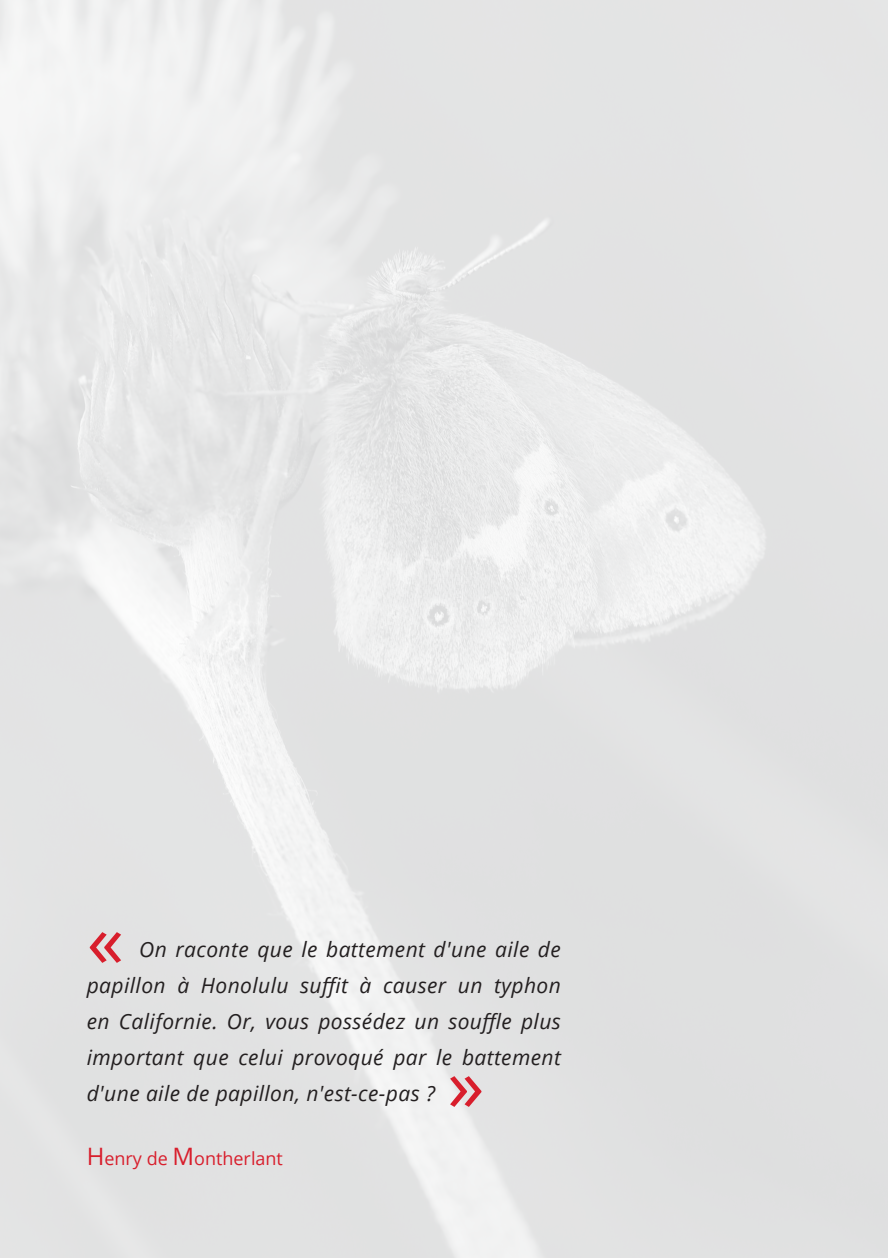
<style>
.page{position:relative;width:888px;height:1258px;background:#fff}
.page>*{position:absolute;margin:0;border:0;box-sizing:border-box;transform-origin:0 0}
.t1{font:75px "Open Sans";color:#d81e2c}
.t2{font:italic 21px/36px "Open Sans";letter-spacing:.02em;color:#231f20;text-align:justify}
.t3{font:18px "Open Sans";color:#d81e2c}
.s1{font-size:24px}
</style>
<div class="page">
<p class="t1" style="left:87px;top:888px;width:39px">«</p>
<p class="t2" style="left:87px;top:930px;width:476px;text-indent:52px">On raconte que le battement d'une aile de papillon à Honolulu suffit à causer un typhon en Californie. Or, vous possédez un souffle plus important que celui provoqué par le battement d'une aile de papillon, n'est-ce-pas ?</p>
<p class="t1" style="left:447px;top:1032px;width:39px">»</p>
<p class="t3" style="left:87px;top:1146px;width:198px"><span class="s1">H</span>enry de <span class="s1">M</span>ontherlant</p>
</div>
